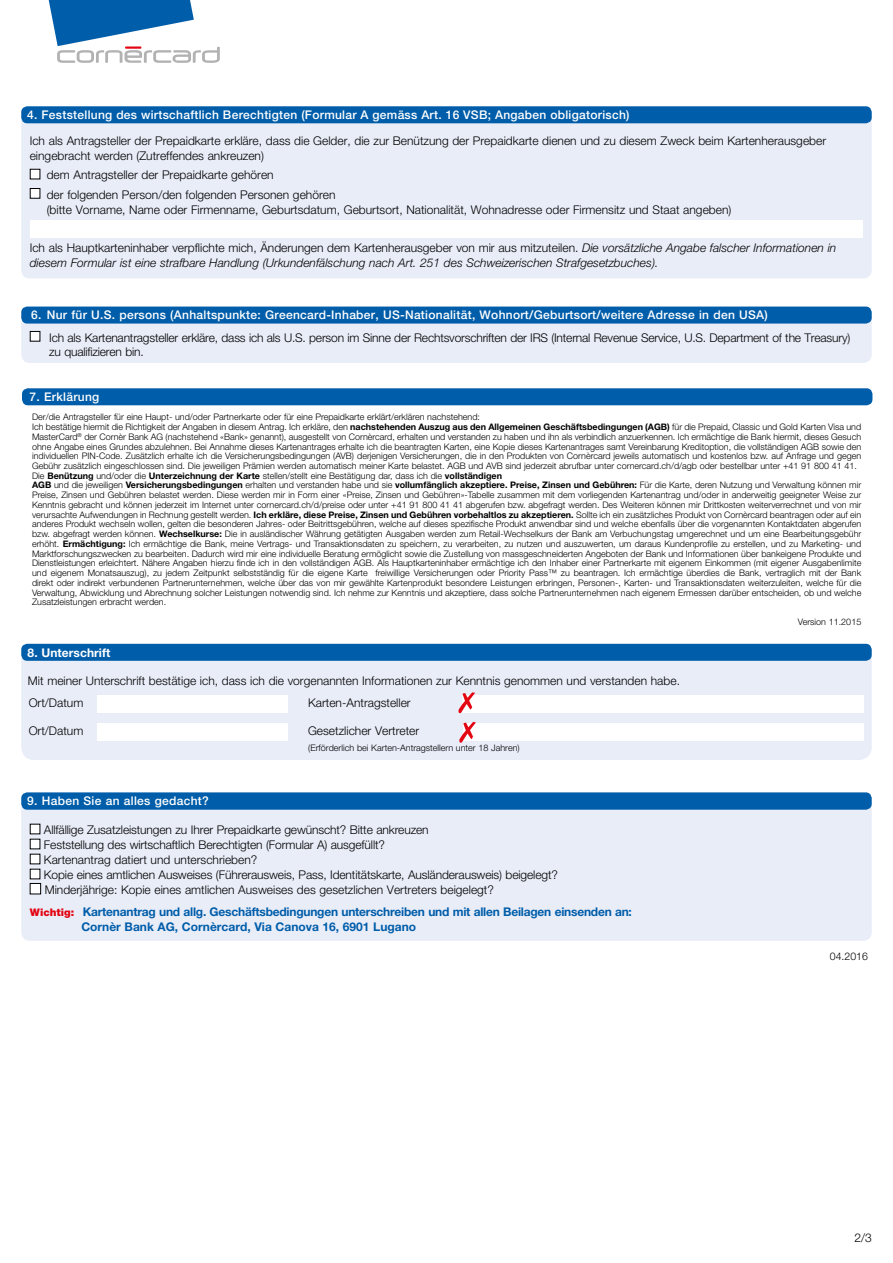
<style>
.page{position:relative;width:893px;height:1263px;background:#fff}
.page>*{position:absolute;margin:0;border:0;box-sizing:border-box;transform-origin:0 0}
.t1{font:300 12px/15px "Helvetica Neue LT Std";color:#000}
.t2{font:italic 300 12px/15px "Helvetica Neue LT Std";color:#000}
.t3{font:500 12px "Helvetica Neue LT Std";letter-spacing:.025em;color:#fff}
.t4{font:700 12px/15px "Helvetica Neue LT Std";letter-spacing:-.02em;color:#005da9}
.t5{font:700 12px "Helvetica Neue LT Std";letter-spacing:.005em;color:#fff}
.t6{font:300 10.5px "Helvetica Neue LT Std";color:#000}
.t7{font:300 9px/9.8px "Helvetica Neue LT Std";color:#000}
.s1{font-style:normal}
.s2{font-weight:700}
.s3{font-weight:900;font-size:10.5px;color:#e30613}
</style>
<div class="page">
<div style="left:21px;top:311px;width:851px;height:52px;background:#e9edf8;border-radius:9px"></div>
<div style="left:22px;top:388px;width:850px;height:17px;background:#005da9;border-radius:6px"></div>
<div style="left:21px;top:796px;width:851px;height:145px;background:#e9edf8;border-radius:9px"></div>
<div style="left:21px;top:792px;width:851px;height:18px;background:#005da9;border-radius:6px"></div>
<div style="left:30px;top:331px;width:10px;height:10px;background:#fff"></div>
<div style="left:30px;top:331px;width:10px;height:11px;border:1px solid #000"></div>
<div style="left:21px;top:307px;width:851px;height:17px;background:#005da9;border-radius:6px"></div>
<div style="left:30px;top:824px;width:10px;height:10px;background:#fff"></div>
<div style="left:30px;top:839px;width:10px;height:10px;background:#fff"></div>
<div style="left:30px;top:854px;width:10px;height:10px;background:#fff"></div>
<div style="left:30px;top:869px;width:10px;height:10px;background:#fff"></div>
<div style="left:30px;top:883px;width:11px;height:11px;background:#fff"></div>
<div style="left:30px;top:883px;width:11px;height:11px;border:1px solid #000"></div>
<svg style="left:49px;top:0;width:171px;height:63px"></svg>
<div style="left:21px;top:647px;width:851px;height:113px;background:#e9edf8;border-radius:13px"></div>
<div style="left:21px;top:644px;width:851px;height:17px;background:#005da9;border-radius:6px"></div>
<div style="left:97px;top:695px;width:190px;height:18px;background:#fff"></div>
<div style="left:462px;top:695px;width:401px;height:18px;background:#fff"></div>
<svg style="left:458px;top:692px;width:17px;height:21px"></svg>
<div style="left:97px;top:724px;width:190px;height:17px;background:#fff"></div>
<div style="left:463px;top:724px;width:400px;height:17px;background:#fff"></div>
<svg style="left:459px;top:722px;width:17px;height:21px"></svg>
<div style="left:21px;top:106px;width:851px;height:173px;background:#e9edf8;border-radius:9px"></div>
<div style="left:21px;top:106px;width:851px;height:17px;background:#005da9;border-radius:6px"></div>
<div style="left:30px;top:169px;width:10px;height:10px;background:#fff"></div>
<div style="left:30px;top:188px;width:10px;height:10px;background:#fff"></div>
<div style="left:30px;top:188px;width:10px;height:11px;border:1px solid #000"></div>
<div style="left:30px;top:221px;width:832px;height:17px;background:#fff"></div>
<h1 class="t3" style="left:27px;top:107px;width:604px">4. Feststellung des wirtschaftlich Berechtigten (Formular A gemäss Art. 16 VSB; Angaben obligatorisch)</h1>
<h1 class="t1" style="left:30px;top:133px;width:798px">Ich als Antragsteller der Prepaidkarte erkläre, dass die Gelder, die zur Benützung der Prepaidkarte dienen und zu diesem Zweck beim Kartenherausgeber eingebracht werden (Zutreffendes ankreuzen)</h1>
<h1 class="t1" style="left:47px;top:165px;width:290px;line-height:19.2px">dem Antragsteller der Prepaidkarte gehören<br>der folgenden Person/den folgenden Personen gehören</h1>
<h1 class="t1" style="left:47px;top:202px;width:686px">(bitte Vorname, Name oder Firmenname, Geburtsdatum, Geburtsort, Nationalität, Wohnadresse oder Firmensitz und Staat angeben)</h1>
<p class="t2" style="left:30px;top:240px;width:808px"><span class="s1">Ich als Hauptkarteninhaber verpflichte mich, Änderungen dem Kartenherausgeber von mir aus mitzuteilen.</span> Die vorsätzliche Angabe falscher Informationen in diesem Formular ist eine strafbare Handlung (Urkundenfälschung nach Art. 251 des Schweizerischen Strafgesetzbuches).</p>
<h1 class="t3" style="left:31px;top:307px;width:738px">6. Nur für U.S. persons (Anhaltspunkte: Greencard-Inhaber, US-Nationalität, Wohnort/Geburtsort/weitere Adresse in den USA)</h1>
<h1 class="t1" style="left:49px;top:330px;width:803px;line-height:14.4px">Ich als Kartenantragsteller erkläre, dass ich als U.S. person im Sinne der Rechtsvorschriften der IRS (Internal Revenue Service, U.S. Department of the Treasury) zu qualifizieren bin.</h1>
<h1 class="t3" style="left:30px;top:389px;width:71px">7. Erklärung</h1>
<p class="t7" style="left:32px;top:412px;width:831px">Der/die Antragsteller für eine Haupt- und/oder Partnerkarte oder für eine Prepaidkarte erklärt/erklären nachstehend:<br>Ich bestätige hiermit die Richtigkeit der Angaben in diesem Antrag. Ich erkläre, den <span class="s2">nachstehenden Auszug aus den Allgemeinen Geschäftsbedingungen (AGB)</span> für die Prepaid, Classic und Gold Karten Visa und MasterCard<sup>®</sup> der Cornèr Bank AG (nachstehend «Bank» genannt), ausgestellt von Cornèrcard, erhalten und verstanden zu haben und ihn als verbindlich anzuerkennen. Ich ermächtige die Bank hiermit, dieses Gesuch ohne Angabe eines Grundes abzulehnen. Bei Annahme dieses Kartenantrages erhalte ich die beantragten Karten, eine Kopie dieses Kartenantrages samt Vereinbarung Kreditoption, die vollständigen AGB sowie den individuellen PIN-Code. Zusätzlich erhalte ich die Versicherungsbedingungen (AVB) derjenigen Versicherungen, die in den Produkten von Cornèrcard jeweils automatisch und kostenlos bzw. auf Anfrage und gegen Gebühr zusätzlich eingeschlossen sind. Die jeweiligen Prämien werden automatisch meiner Karte belastet. AGB und AVB sind jederzeit abrufbar unter cornercard.ch/d/agb oder bestellbar unter +41 91 800 41 41.<br>Die <span class="s2">Benützung</span> und/oder die <span class="s2">Unterzeichnung der Karte</span> stellen/stellt eine Bestätigung dar, dass ich die <span class="s2">vollständigen<br>AGB</span> und die jeweiligen <span class="s2">Versicherungsbedingungen</span> erhalten und verstanden habe und sie <span class="s2">vollumfänglich akzeptiere. Preise, Zinsen und Gebühren:</span> Für die Karte, deren Nutzung und Verwaltung können mir Preise, Zinsen und Gebühren belastet werden. Diese werden mir in Form einer «Preise, Zinsen und Gebühren»-Tabelle zusammen mit dem vorliegenden Kartenantrag und/oder in anderweitig geeigneter Weise zur Kenntnis gebracht und können jederzeit im Internet unter cornercard.ch/d/preise oder unter +41 91 800 41 41 abgerufen bzw. abgefragt werden. Des Weiteren können mir Drittkosten weiterverrechnet und von mir verursachte Aufwendungen in Rechnung gestellt werden. <span class="s2">Ich erkläre, diese Preise, Zinsen und Gebühren vorbehaltlos zu akzeptieren.</span> Sollte ich ein zusätzliches Produkt von Cornèrcard beantragen oder auf ein anderes Produkt wechseln wollen, gelten die besonderen Jahres- oder Beitrittsgebühren, welche auf dieses spezifische Produkt anwendbar sind und welche ebenfalls über die vorgenannten Kontaktdaten abgerufen bzw. abgefragt werden können. <span class="s2">Wechselkurse:</span> Die in ausländischer Währung getätigten Ausgaben werden zum Retail-Wechselkurs der Bank am Verbuchungstag umgerechnet und um eine Bearbeitungsgebühr erhöht. <span class="s2">Ermächtigung:</span> Ich ermächtige die Bank, meine Vertrags- und Transaktionsdaten zu speichern, zu verarbeiten, zu nutzen und auszuwerten, um daraus Kundenprofile zu erstellen, und zu Marketing- und Marktforschungszwecken zu bearbeiten. Dadurch wird mir eine individuelle Beratung ermöglicht sowie die Zustellung von massgeschneiderten Angeboten der Bank und Informationen über bankeigene Produkte und Dienstleistungen erleichtert. Nähere Angaben hierzu finde ich in den vollständigen AGB. Als Hauptkarteninhaber ermächtige ich den Inhaber einer Partnerkarte mit eigenem Einkommen (mit eigener Ausgabenlimite und eigenem Monatsauszug), zu jedem Zeitpunkt selbstständig für die eigene Karte freiwillige Versicherungen oder Priority Pass™ zu beantragen. Ich ermächtige überdies die Bank, vertraglich mit der Bank direkt oder indirekt verbundenen Partnerunternehmen, welche über das von mir gewählte Kartenprodukt besondere Leistungen erbringen, Personen-, Karten- und Transaktionsdaten weiterzuleiten, welche für die Verwaltung, Abwicklung und Abrechnung solcher Leistungen notwendig sind. Ich nehme zur Kenntnis und akzeptiere, dass solche Partnerunternehmen nach eigenem Ermessen darüber entscheiden, ob und welche Zusatzleistungen erbracht werden.</p>
<p class="t7" style="left:798px;top:617px;width:65px">Version 11.2015</p>
<h1 class="t5" style="left:28px;top:645px;width:84px">8. Unterschrift</h1>
<h1 class="t1" style="left:28px;top:673px;width:654px">Mit meiner Unterschrift bestätige ich, dass ich die vorgenannten Informationen zur Kenntnis genommen und verstanden habe.</h1>
<h1 class="t1" style="left:29px;top:695px;width:56px">Ort/Datum</h1>
<h1 class="t1" style="left:308px;top:695px;width:104px">Karten-Antragsteller</h1>
<h1 class="t1" style="left:29px;top:723px;width:56px">Ort/Datum</h1>
<h1 class="t1" style="left:308px;top:723px;width:113px">Gesetzlicher Vertreter</h1>
<h1 class="t3" style="left:27px;top:793px;width:183px">9. Haben Sie an alles gedacht?</h1>
<p class="t7" style="left:308px;top:743px;width:213px">(Erförderlich bei Karten-Antragstellern unter 18 Jahren)</p>
<p class="t1" style="left:44px;top:822px;width:515px">Allfällige Zusatzleistungen zu Ihrer Prepaidkarte gewünscht? Bitte ankreuzen<br>Feststellung des wirtschaftlich Berechtigten (Formular A) ausgefüllt?<br>Kartenantrag datiert und unterschrieben?<br>Kopie eines amtlichen Ausweises (Führerausweis, Pass, Identitätskarte, Ausländerausweis) beigelegt?<br>Minderjährige: Kopie eines amtlichen Ausweises des gesetzlichen Vertreters beigelegt?</p>
<h1 class="t4" style="left:81px;top:904px;width:552px;text-indent:-51px"><span class="s3">Wichtig:</span> Kartenantrag und allg. Geschäftsbedingungen unterschreiben und mit allen Beilagen einsenden an:<br>Cornèr Bank AG, Cornèrcard, Via Canova 16, 6901 Lugano</h1>
<p class="t6" style="left:830px;top:950px;width:39px">04.2016</p>
<h1 class="t1" style="left:854px;top:1230px;width:19px">2/3</h1>
</div>
